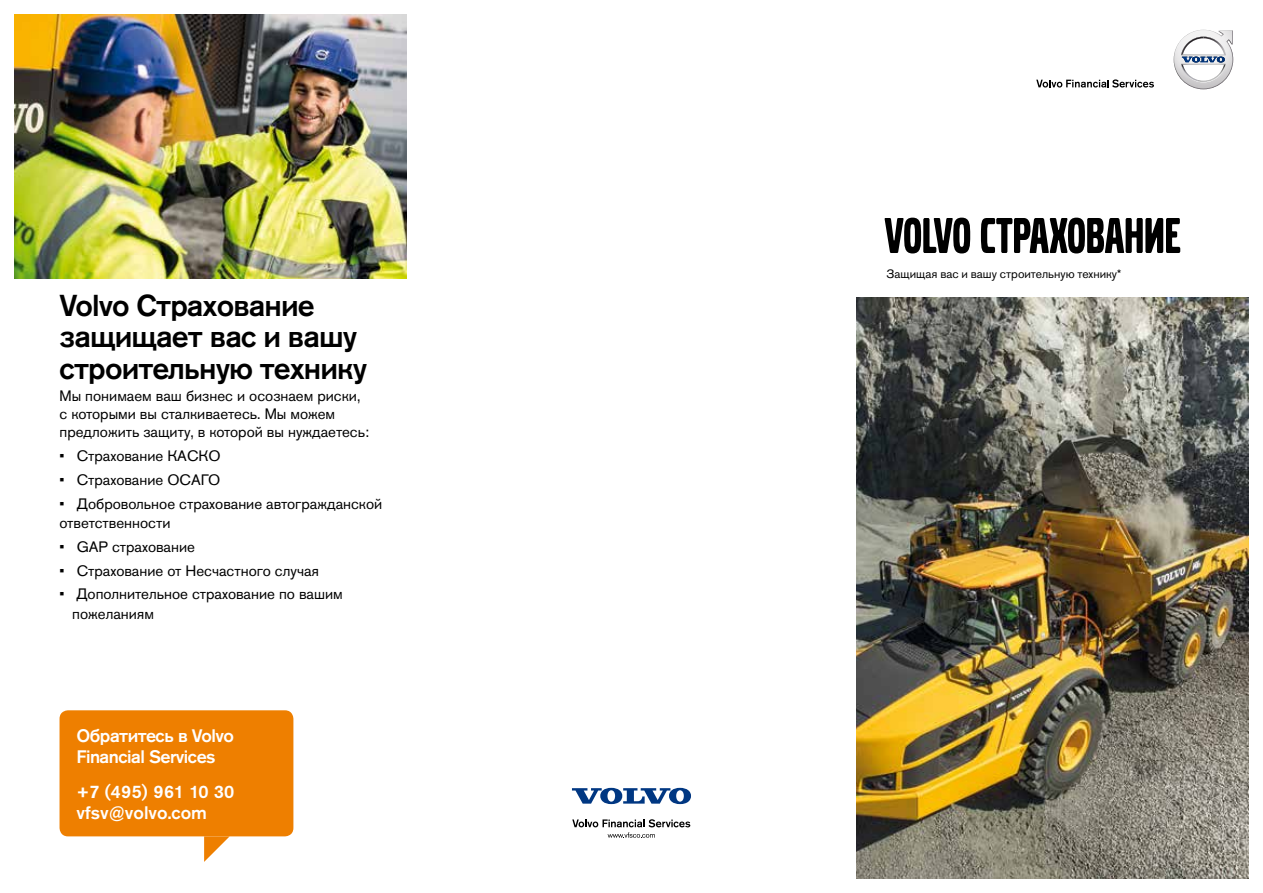
<style>
.page{position:relative;width:1263px;height:893px;background:#fff}
.page>*{position:absolute;margin:0;border:0;box-sizing:border-box;transform-origin:0 0}
.t1{font:52.5px "Volvo Broad Pro";color:#000}
.t2{font:500 30px/31.5px "Akzidenz Grotesk Pro";letter-spacing:-.03em;color:#000}
.t3{font:500 18px/21px "Akzidenz Grotesk Pro";letter-spacing:-.03em;color:#fff}
.t4{font:500 18px/21.6px "Akzidenz Grotesk Pro";color:#fff}
.t5{font:15px/18px "Akzidenz Grotesk Pro";color:#000}
.t6{font:12px "Akzidenz Grotesk Pro";color:#000}
</style>
<div class="page">
<svg style="left:572px;top:788px;width:119px;height:16px"></svg>
<svg style="left:572px;top:819px;width:118px;height:19px"></svg>
<img style="left:15px;top:15px;width:391px;height:264px">
<img style="left:857px;top:298px;width:391px;height:580px">
<svg style="left:1174px;top:30px;width:59px;height:59px"></svg>
<svg style="left:1036px;top:79px;width:118px;height:9px"></svg>
<div style="left:60px;top:710px;width:233px;height:126px;background:#ee7f00;border-radius:9px"></div>
<svg style="left:204px;top:836px;width:26px;height:26px"></svg>
<h2 class="t2" style="left:60px;top:289px;width:309px">Volvo Страхование защищает вас и вашу строительную технику</h2>
<p class="t5" style="left:60px;top:387px;width:311px">Мы понимаем ваш бизнес и осознаем риски, с которыми вы сталкиваетесь. Мы можем предложить защиту, в которой вы нуждаетесь:</p>
<p class="t5" style="left:60px;top:447px;width:163px">• Страхование КАСКО</p>
<p class="t5" style="left:60px;top:470px;width:162px">• Страхование ОСАГО</p>
<p class="t5" style="left:60px;top:493px;width:324px;line-height:19.5px">• Добровольное страхование автогражданской ответственности</p>
<p class="t5" style="left:60px;top:537px;width:137px">• GAP страхование</p>
<p class="t5" style="left:60px;top:561px;width:261px">• Страхование от Несчастного случая</p>
<p class="t5" style="left:72px;top:584px;width:272px;line-height:19.5px;text-indent:-13px">• Дополнительное страхование по вашим пожеланиям</p>
<p class="t3" style="left:77px;top:725px;width:159px">Обратитесь в Volvo<br>Financial Services</p>
<p class="t4" style="left:77px;top:780px;width:159px">+7 (495) 961 10 30 vfsv@volvo.com</p>
<h1 class="t1" style="left:884px;top:211px;width:297px">VOLVO СТРАХОВАНИЕ</h1>
<p class="t6" style="left:887px;top:266px;width:236px">Защищая вас и вашу строительную технику*</p>
</div>
